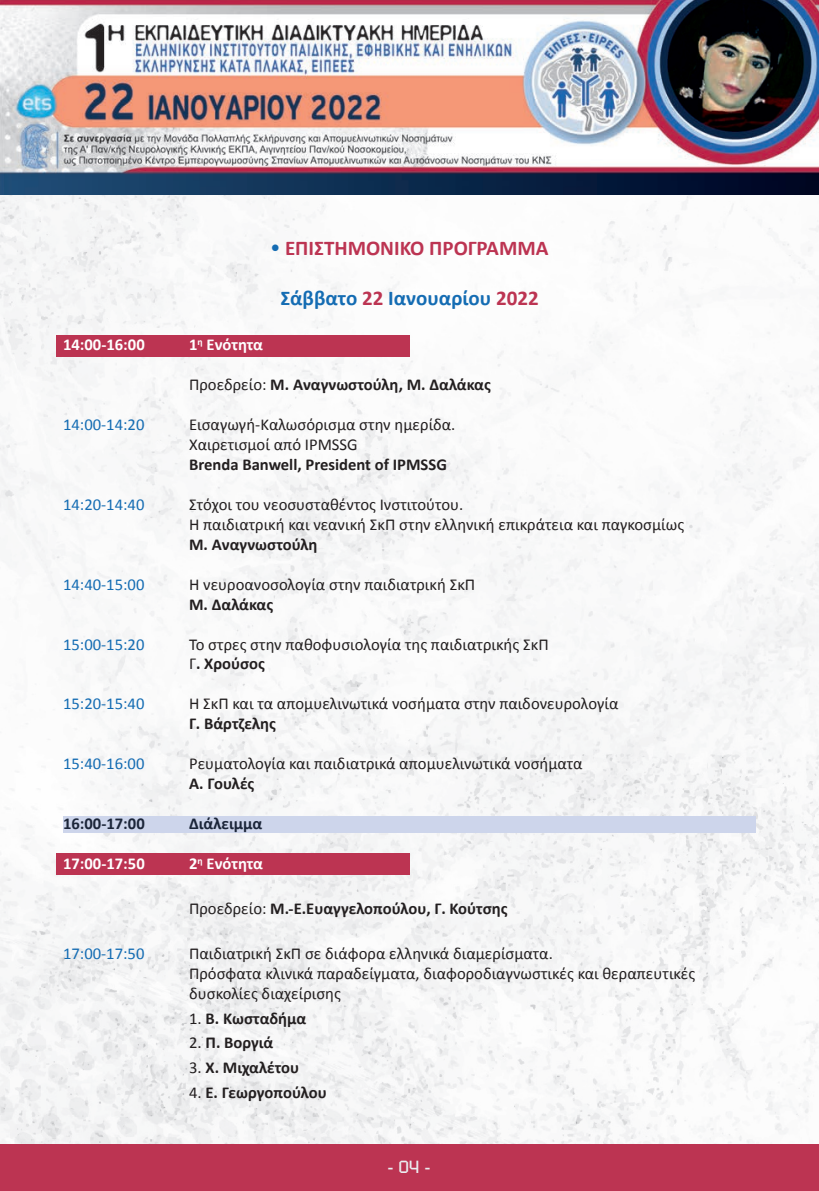
<style>
.page{position:relative;width:819px;height:1191px;background:#fff}
.page>*{position:absolute;margin:0;border:0;box-sizing:border-box;transform-origin:0 0}
.t1{font:700 21px "Calibri";color:#146cb3}
.t2{font:700 21px "Calibri";color:#bc3452}
.t3{font:17.5px "PF Bevel";color:#ebedf0}
.t4{font:16.62px/19.9px "Calibri";color:#231f20}
.t5{font:700 16.62px "Calibri";color:#231f20}
.t6{font:16.62px "Calibri";color:#146cb3}
.t7{font:700 16.62px "Calibri";color:#fff}
.t8{font:700 16.62px "Calibri";color:#1b2539}
.s1{font-family:"PF Highway Gothic";color:#146cb3}
.s2{color:#bc3452}
.s3{font-weight:400}
</style>
<div class="page">
<img style="left:0;top:195px;width:819px;height:949px">
<div style="left:56px;top:334px;width:353px;height:22px;background:#bc3452"></div>
<img style="left:0;top:0;width:819px;height:195px">
<div style="left:0;top:1144px;width:819px;height:47px;background:#bc3452"></div>
<div style="left:56px;top:853px;width:353px;height:22px;background:#bc3452"></div>
<div style="left:63px;top:816px;width:693px;height:17px;background:#cdd5eb"></div>
<p class="t2" style="left:270px;top:233px;width:279px"><span class="s1">•</span> ΕΠΙΣΤΗΜΟΝΙΚΌ ΠΡΌΓΡΑΜΜΑ</p>
<p class="t1" style="left:280px;top:283px;width:260px">Σάββατο <span class="s2">22</span> Ιανουαρίου <span class="s2">2022</span></p>
<p class="t7" style="left:63px;top:333px;width:83px">14:00-16:00</p>
<p class="t7" style="left:189px;top:333px;width:75px">1<sup>η</sup> Ενότητα</p>
<p class="t5" style="left:189px;top:373px;width:303px"><span class="s3">Προεδρείο:</span> Μ. Αναγνωστούλη, Μ. Δαλάκας</p>
<p class="t6" style="left:63px;top:413px;width:83px">14:00-14:20</p>
<p class="t4" style="left:189px;top:414px;width:268px">Εισαγωγή-Καλωσόρισμα στην ημερίδα.</p>
<p class="t4" style="left:189px;top:434px;width:170px">Χαιρετισμοί από IPMSSG</p>
<p class="t5" style="left:189px;top:452px;width:259px">Brenda Banwell, President of IPMSSG</p>
<p class="t6" style="left:63px;top:493px;width:83px">14:20-14:40</p>
<p class="t4" style="left:189px;top:494px;width:276px">Στόχοι του νεοσυσταθέντος Ινστιτούτου.</p>
<p class="t4" style="left:189px;top:514px;width:496px">Η παιδιατρική και νεανική ΣκΠ στην ελληνική επικράτεια και παγκοσμίως</p>
<p class="t5" style="left:189px;top:532px;width:130px">Μ. Αναγνωστούλη</p>
<p class="t6" style="left:63px;top:572px;width:83px">14:40-15:00</p>
<p class="t4" style="left:189px;top:573px;width:287px">Η νευροανοσολογία στην παιδιατρική ΣκΠ</p>
<p class="t5" style="left:189px;top:592px;width:86px">Μ. Δαλάκας</p>
<p class="t6" style="left:63px;top:632px;width:83px">15:00-15:20</p>
<p class="t4" style="left:189px;top:633px;width:361px">Το στρες στην παθοφυσιολογία της παιδιατρικής ΣκΠ</p>
<p class="t5" style="left:189px;top:652px;width:77px"><span class="s3">Γ</span>. Χρούσος</p>
<p class="t6" style="left:63px;top:692px;width:83px">15:20-15:40</p>
<p class="t4" style="left:189px;top:693px;width:431px">Η ΣκΠ και τα απομυελινωτικά νοσήματα στην παιδονευρολογία</p>
<p class="t5" style="left:189px;top:712px;width:88px">Γ. Βάρτζελης</p>
<p class="t6" style="left:63px;top:752px;width:83px">15:40-16:00</p>
<p class="t4" style="left:189px;top:753px;width:395px">Ρευματολογία και παιδιατρικά απομυελινωτικά νοσήματα</p>
<p class="t5" style="left:189px;top:772px;width:67px">Α. Γουλές</p>
<p class="t8" style="left:63px;top:812px;width:83px">16:00-17:00</p>
<p class="t8" style="left:189px;top:812px;width:75px">Διάλειμμα</p>
<p class="t7" style="left:63px;top:851px;width:83px">17:00-17:50</p>
<p class="t7" style="left:189px;top:851px;width:75px">2<sup>η</sup> Ενότητα</p>
<p class="t5" style="left:189px;top:897px;width:320px"><span class="s3">Προεδρείο:</span> Μ.-Ε.Ευαγγελοπούλου, Γ. Κούτσης</p>
<p class="t6" style="left:63px;top:942px;width:83px">17:00-17:50</p>
<p class="t4" style="left:189px;top:943px;width:365px">Παιδιατρική ΣκΠ σε διάφορα ελληνικά διαμερίσματα.</p>
<p class="t4" style="left:189px;top:963px;width:507px">Πρόσφατα κλινικά παραδείγματα, διαφοροδιαγνωστικές και θεραπευτικές δυσκολίες διαχείρισης</p>
<p class="t5" style="left:189px;top:1006px;width:119px"><span class="s3">1.</span> Β. Κωσταδήμα</p>
<p class="t5" style="left:189px;top:1031px;width:86px"><span class="s3">2.</span> Π. Βοργιά</p>
<p class="t5" style="left:189px;top:1055px;width:112px"><span class="s3">3.</span> Χ. Μιχαλέτου</p>
<p class="t5" style="left:189px;top:1080px;width:139px"><span class="s3">4.</span> Ε. Γεωργοπούλου</p>
<p class="t3" style="left:388px;top:1156px;width:44px">- 04 -</p>
</div>
